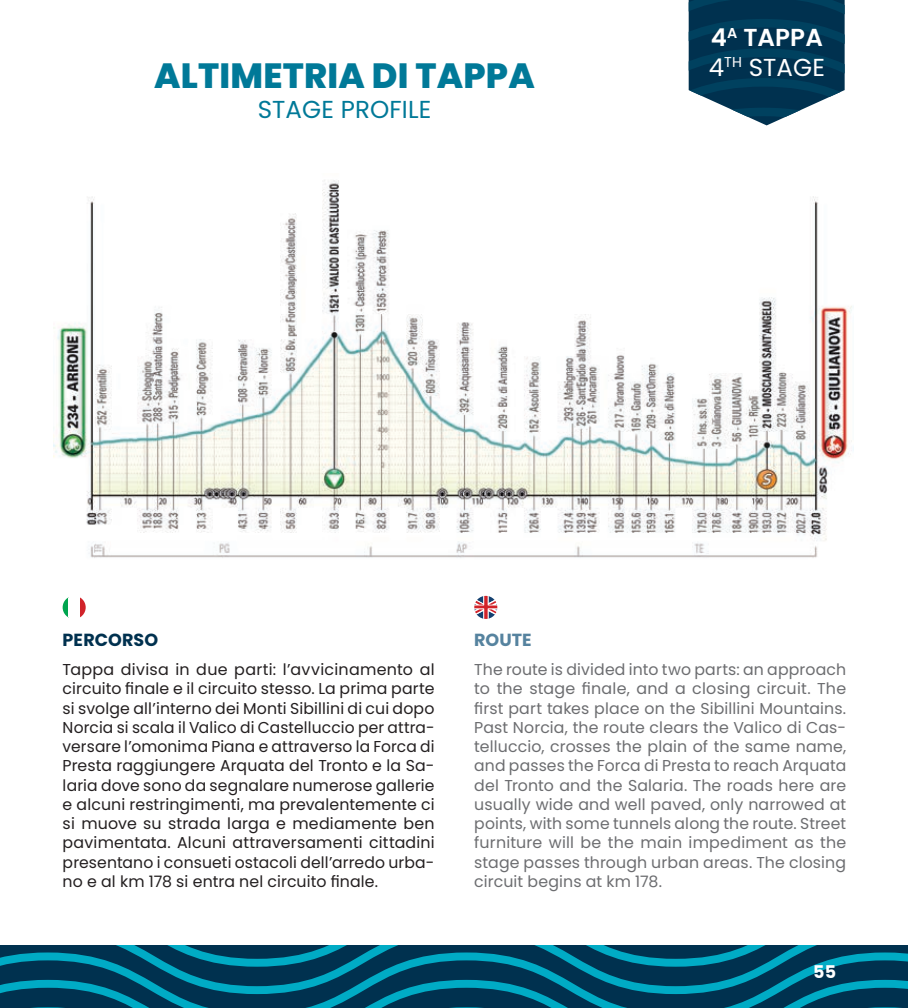
<style>
.page{position:relative;width:908px;height:1008px;background:#fff}
.page>*{position:absolute;margin:0;border:0;box-sizing:border-box;transform-origin:0 0}
.t1{font:800 35px "Poppins";letter-spacing:.005em;color:#007998}
.t2{font:600 24.5px/29.4px "Poppins";letter-spacing:.005em;color:#fff}
.t3{font:24.5px "Poppins";letter-spacing:.005em;color:#007998}
.t4{font:700 17.5px "Poppins";letter-spacing:.005em;color:#00314f}
.t5{font:700 17.5px "Poppins";color:#56839f}
.t6{font:700 17.5px "Poppins";color:#fff}
.t7{font:15.75px/19.2px "Poppins";letter-spacing:.01em;color:#231f20;text-align:justify}
.t8{font:15.75px/19.2px "Poppins";letter-spacing:.01em;color:#6c6d70;text-align:justify}
.s1{font-weight:400}
</style>
<div class="page">
<svg style="left:0;top:945px;width:908px;height:7px;background:#004462"></svg>
<svg style="left:0;top:952px;width:908px;height:27px;background:#005672"></svg>
<svg style="left:0;top:979px;width:908px;height:28px;background:#005572"></svg>
<img style="left:53px;top:180px;width:799px;height:378px">
<svg style="left:63px;top:597px;width:5px;height:20px"></svg>
<svg style="left:80px;top:597px;width:6px;height:21px"></svg>
<svg style="left:474px;top:595px;width:23px;height:23px"></svg>
<svg style="left:689px;top:0;width:155px;height:125px;background:#22516a"></svg>
<h1 class="t1" style="left:154px;top:51px;width:382px">ALTIMETRIA DI TAPPA</h1>
<h2 class="t3" style="left:258px;top:92px;width:175px">STAGE PROFILE</h2>
<h2 class="t2" style="left:709px;top:23px;width:118px">4<sup>A</sup> TAPPA<br><span class="s1">4</span><sup>TH</sup> <span class="s1">STAGE</span></h2>
<p class="t4" style="left:63px;top:627px;width:97px">PERCORSO</p>
<p class="t7" style="left:63px;top:659px;width:373px">Tappa divisa in due parti: l’avvicinamento al circuito finale e il circuito stesso. La prima parte si svolge all’interno dei Monti Sibillini di cui dopo Norcia si scala il Valico di Castelluccio per attra&shy;versare l’omonima Piana e attraverso la Forca di Presta raggiungere Arquata del Tronto e la Sa&shy;laria dove sono da segnalare numerose gallerie e alcuni restringimenti, ma prevalentemente ci si muove su strada larga e mediamente ben pavimentata. Alcuni attraversamenti cittadini presentano i consueti ostacoli dell’arredo urba&shy;no e al km 178 si entra nel circuito finale.</p>
<p class="t5" style="left:474px;top:627px;width:59px">ROUTE</p>
<p class="t8" style="left:474px;top:659px;width:373px">The route is divided into two parts: an approach to the stage finale, and a closing circuit. The first part takes place on the Sibillini Mountains.<br>Past Norcia, the route clears the Valico di Cas&shy;telluccio, crosses the plain of the same name, and passes the Forca di Presta to reach Arquata del Tronto and the Salaria. The roads here are usually wide and well paved, only narrowed at points, with some tunnels along the route. Street furniture will be the main impediment as the stage passes through urban areas. The closing circuit begins at km 178.</p>
<p class="t6" style="left:813px;top:959px;width:24px">55</p>
</div>
